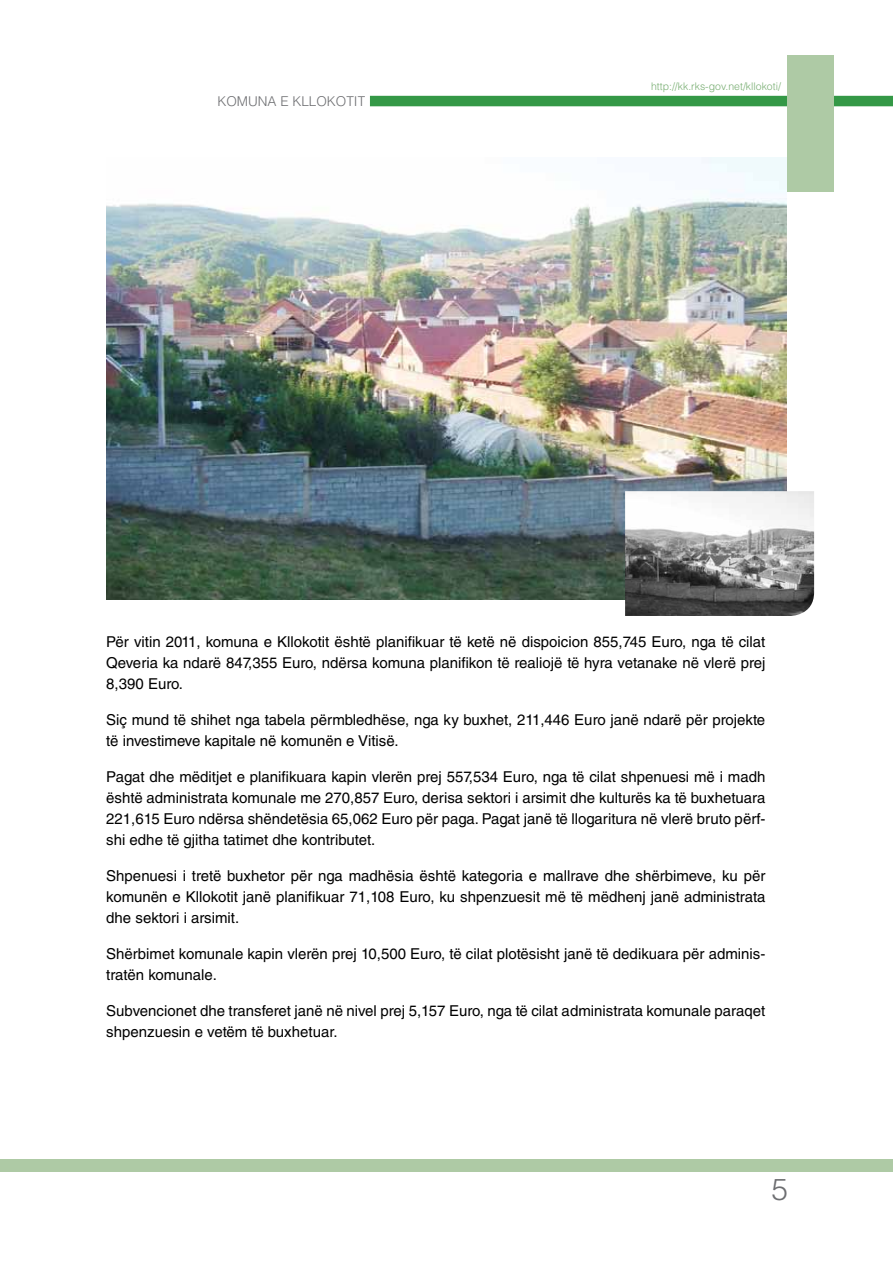
<style>
.page{position:relative;width:893px;height:1263px;background:#fff}
.page>*{position:absolute;margin:0;border:0;box-sizing:border-box;transform-origin:0 0}
.t1{font:300 30px "Helvetica LT Std";color:#6d6e71}
.t2{font:15px/21px "Helvetica LT Std";color:#000;text-align:justify}
.t3{font:300 13.5px "Helvetica LT Std";color:#6d6e71}
.t4{font:300 10.5px "Helvetica LT Std";color:#78ae72}
</style>
<div class="page">
<div style="left:370px;top:96px;width:523px;height:10px;background:#349846"></div>
<div style="left:787px;top:55px;width:46px;height:136px;background:#aecaa5"></div>
<div style="left:0;top:1159px;width:893px;height:12px;background:#aecaa5"></div>
<img style="left:106px;top:157px;width:681px;height:443px">
<img style="left:625px;top:491px;width:189px;height:125px">
<p class="t3" style="left:217px;top:93px;width:149px">Komuna e KLLOKOTIT</p>
<p class="t4" style="left:651px;top:80px;width:131px">http://kk.rks-gov.net/kllokoti/</p>
<p class="t2" style="left:106px;top:631px;width:661px">Për vitin 2011, komuna e Kllokotit është planifikuar të ketë në dispoicion 855,745 Euro, nga të cilat Qeveria ka ndarë 847,355 Euro, ndërsa komuna planifikon të realiojë të hyra vetanake në vlerë prej 8,390 Euro.</p>
<p class="t2" style="left:106px;top:709px;width:660px">Siç mund të shihet nga tabela përmbledhëse, nga ky buxhet, 211,446 Euro janë ndarë për projekte të investimeve kapitale në komunën e Vitisë.</p>
<p class="t2" style="left:106px;top:766px;width:661px">Pagat dhe mëditjet e planifikuara kapin vlerën prej 557,534 Euro, nga të cilat shpenuesi më i madh është administrata komunale me 270,857 Euro, derisa sektori i arsimit dhe kulturës ka të buxhetuara 221,615 Euro ndërsa shëndetësia 65,062 Euro për paga. Pagat janë të llogaritura në vlerë bruto përf&shy;shi edhe të gjitha tatimet dhe kontributet.</p>
<p class="t2" style="left:106px;top:865px;width:661px">Shpenuesi i tretë buxhetor për nga madhësia është kategoria e mallrave dhe shërbimeve, ku për komunën e Kllokotit janë planifikuar 71,108 Euro, ku shpenzuesit më të mëdhenj janë administrata dhe sektori i arsimit.</p>
<p class="t2" style="left:106px;top:943px;width:661px">Shërbimet komunale kapin vlerën prej 10,500 Euro, të cilat plotësisht janë të dedikuara për adminis&shy;tratën komunale.</p>
<p class="t2" style="left:106px;top:1000px;width:660px">Subvencionet dhe transferet janë në nivel prej 5,157 Euro, nga të cilat administrata komunale paraqet shpenzuesin e vetëm të buxhetuar.</p>
<h1 class="t1" style="left:771px;top:1170px;width:18px">5</h1>
</div>
